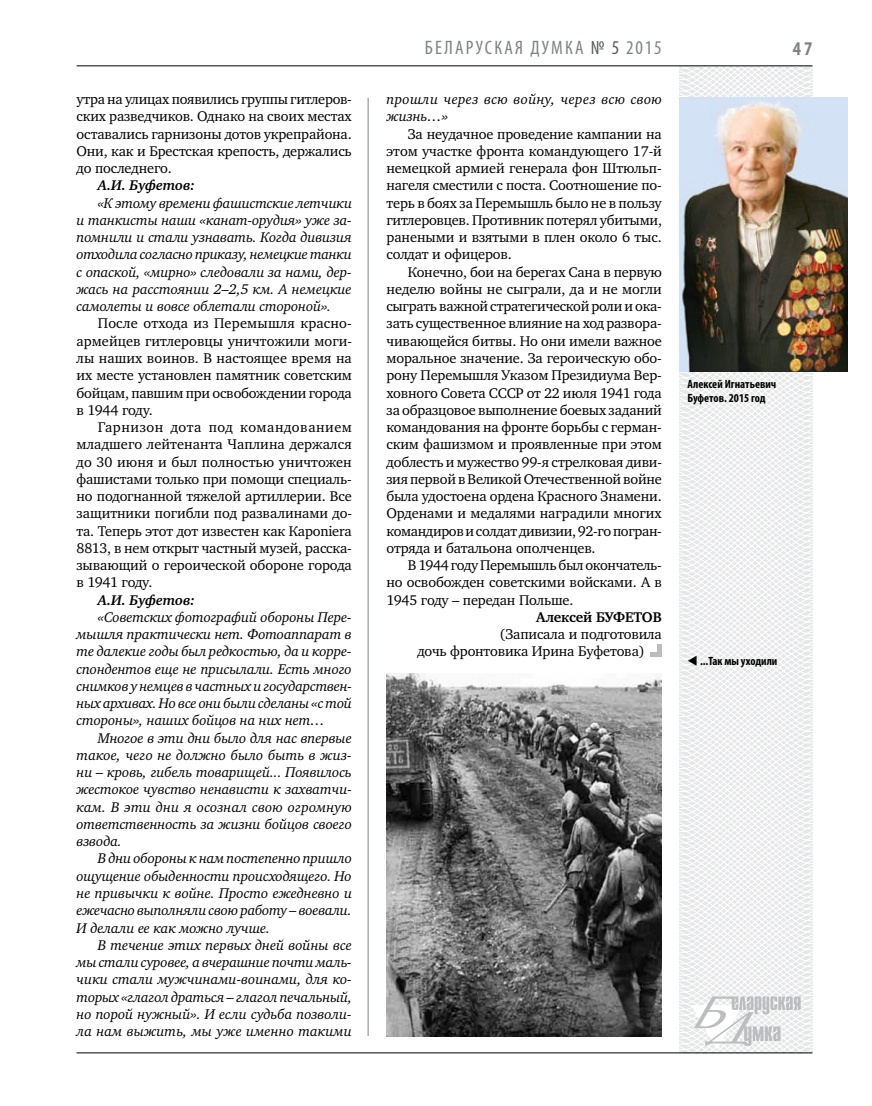
<style>
.page{position:relative;width:872px;height:1106px;background:#fff}
.page>*{position:absolute;margin:0;border:0;box-sizing:border-box;transform-origin:0 0}
.t1{font:condensed 19.5px "Myriad Pro";letter-spacing:.11em;color:#808285}
.t2{font:700 condensed 19.5px "Myriad Pro";color:#808285}
.t3{font:14.4px/17.2px "Charter C";letter-spacing:-.01em;color:#000;text-align:justify}
.t4{font:italic 14.4px/17.2px "Charter C";letter-spacing:-.01em;color:#000;text-align:justify}
.t5{font:italic 14.4px/17.2px "Charter C";letter-spacing:.015em;color:#000}
.t6{font:italic 700 14.4px "Charter C";letter-spacing:-.01em;color:#000}
.t7{font:700 14.4px "Charter C";letter-spacing:-.01em;color:#000}
.t8{font:700 condensed 12px/13.5px "Myriad Pro";color:#000}
.s1{color:#58595b}
</style>
<div class="page">
<hr style="left:368px;top:98px;width:1px;height:938px;background:#808285">
<svg style="left:621px;top:65px;width:227px;height:989px"></svg>
<svg style="left:691px;top:996px;width:109px;height:53px"></svg>
<hr style="left:77px;top:65px;width:735px;height:1px;background:#000">
<hr style="left:77px;top:1052px;width:735px;height:1px;background:#000">
<img style="left:386px;top:673px;width:275px;height:363px">
<img style="left:679px;top:97px;width:168px;height:274px">
<div style="left:657px;top:644px;width:5px;height:12px;background:#bcbdc0"></div>
<hr style="left:650px;top:652px;width:12px;height:4px;background:#bcbdc0">
<svg style="left:698px;top:664px;width:12px;height:1px"></svg>
<p class="t3" style="left:77px;top:91px;width:277px">утра на улицах появились группы гитлеров&shy;ских разведчиков. Однако на своих местах оставались гарнизоны дотов укрепрайона.<br>Они, как и Брестская крепость, держались до последнего.</p>
<p class="t6" style="left:98px;top:178px;width:99px">А.И. Буфетов:</p>
<p class="t4" style="left:77px;top:194px;width:277px;text-indent:21px">«К этому времени фашистские летчики и танкисты наши «канат-орудия» уже за&shy;помнили и стали узнавать. Когда дивизия отходила согласно приказу, немецкие танки с опаской, «мирно» следовали за нами, дер&shy;жась на расстоянии 2–2,5 км. А немецкие самолеты и вовсе облетали стороной».</p>
<p class="t3" style="left:77px;top:315px;width:277px;text-indent:21px">После отхода из Перемышля красно&shy;армейцев гитлеровцы уничтожили моги&shy;лы наших воинов. В настоящее время на их месте установлен памятник советским бойцам, павшим при освобождении города в 1944 году.</p>
<p class="t3" style="left:77px;top:418px;width:277px;text-indent:21px">Гарнизон дота под командованием младшего лейтенанта Чаплина держался до 30 июня и был полностью уничтожен фашистами только при помощи специаль&shy;но подогнанной тяжелой артиллерии. Все защитники погибли под развалинами до&shy;та. Теперь этот дот известен как Кaponiera 8813, в нем открыт частный музей, расска&shy;зывающий о героической обороне города в 1941 году.</p>
<p class="t6" style="left:98px;top:592px;width:99px">А.И. Буфетов:</p>
<p class="t4" style="left:77px;top:608px;width:277px;text-indent:21px">«Советских фотографий обороны Пере&shy;мышля практически нет. Фотоаппарат в те далекие годы был редкостью, да и корре&shy;спондентов еще не присылали. Есть много снимков у немцев в частных и государствен&shy;ных архивах. Но все они были сделаны «с той стороны», наших бойцов на них нет…</p>
<p class="t4" style="left:77px;top:729px;width:277px;text-indent:21px">Многое в эти дни было для нас впервые такое, чего не должно было быть в жиз&shy;ни – кровь, гибель товарищей... Появилось жестокое чувство ненависти к захватчи&shy;кам. В эти дни я осознал свою огромную ответственность за жизни бойцов своего взвода.</p>
<p class="t4" style="left:77px;top:850px;width:277px;text-indent:21px">В дни обороны к нам постепенно пришло ощущение обыденности происходящего. Но не привычки к войне. Просто ежедневно и ежечасно выполняли свою работу – воевали.<br>И делали ее как можно лучше.</p>
<p class="t4" style="left:77px;top:936px;width:277px;text-indent:21px">В течение этих первых дней войны все мы стали суровее, а вчерашние почти маль&shy;чики стали мужчинами-воинами, для ко&shy;торых «глагол драться – глагол печальный, но порой нужный». И если судьба позволи&shy;ла нам выжить, мы уже именно такими</p>
<h1 class="t1" style="left:425px;top:36px;width:238px">БЕЛАРУСКАЯ ДУМКА <span class="s1">№ 5</span> 2015</h1>
<h1 class="t2" style="left:793px;top:37px;width:21px">47</h1>
<p class="t5" style="left:386px;top:91px;width:277px">прошли через всю войну, через всю свою жизнь…»</p>
<p class="t3" style="left:386px;top:125px;width:277px;text-indent:21px">За неудачное проведение кампании на этом участке фронта командующего 17-й немецкой армией генерала фон Штюльп&shy;нагеля сместили с поста. Соотношение по&shy;терь в боях за Перемышль было не в пользу гитлеровцев. Противник потерял убитыми, ранеными и взятыми в плен около 6 тыс. солдат и офицеров.</p>
<p class="t3" style="left:386px;top:263px;width:277px;text-indent:21px">Конечно, бои на берегах Сана в первую неделю войны не сыграли, да и не могли сыграть важной стратегической роли и ока&shy;зать существенное влияние на ход развора&shy;чивающейся битвы. Но они имели важное моральное значение. За героическую обо&shy;рону Перемышля Указом Президиума Вер&shy;ховного Совета СССР от 22 июля 1941 года за образцовое выполнение боевых заданий командования на фронте борьбы с герман&shy;ским фашизмом и проявленные при этом доблесть и мужество 99-я стрелковая диви&shy;зия первой в Великой Отечественной войне была удостоена ордена Красного Знамени.<br>Орденами и медалями наградили многих командиров и солдат дивизии, 92-го погран&shy;отряда и батальона ополченцев.</p>
<p class="t3" style="left:386px;top:556px;width:277px;text-indent:21px">В 1944 году Перемышль был окончатель&shy;но освобожден советскими войсками. А в 1945 году – передан Польше.</p>
<p class="t7" style="left:536px;top:609px;width:127px">Алексей БУФЕТОВ</p>
<p class="t3" style="left:417px;top:625px;width:246px;text-indent:82px">(Записала и подготовила дочь фронтовика Ирина Буфетова)</p>
<p class="t8" style="left:687px;top:377px;width:90px">Алексей Игнатьевич<br>Буфетов. 2015 год</p>
<p class="t8" style="left:687px;top:653px;width:92px">▼ ...Так мы уходили</p>
</div>
